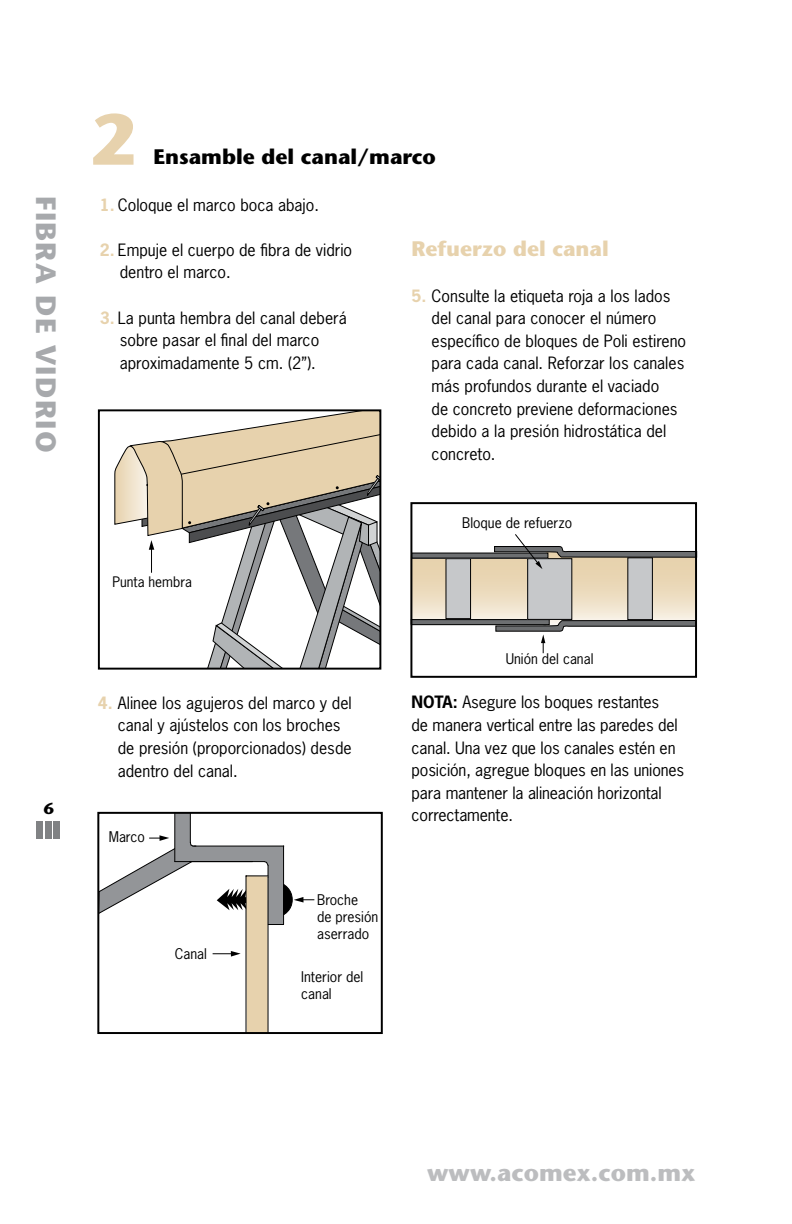
<style>
.page{position:relative;width:792px;height:1224px;background:#fff}
.page>*{position:absolute;margin:0;border:0;box-sizing:border-box;transform-origin:0 0}
.t1{font:700 72px "Stone Sans";color:#e7d2ad}
.t2{font:700 28px "Stone Sans";letter-spacing:.05em;color:#a7a9ac}
.t3{font:700 24px "Stone Sans";color:#bcbdbf}
.t4{font:700 21px "Stone Sans";color:#000}
.t5{font:700 21px "Stone Sans";color:#e7d2ad}
.t6{font:16px/22.6px "News Gothic";color:#000}
.t7{font:13.8px/16.6px "News Gothic";color:#000}
.t8{font:13.6px "News Gothic";color:#000}
.s1{font-weight:700;color:#e7d2ad}
.s2{font-weight:700}
</style>
<div class="page">
<div style="left:36px;top:821px;width:7px;height:18px;background:#808284"></div>
<div style="left:45px;top:821px;width:7px;height:18px;background:#808284"></div>
<div style="left:53px;top:821px;width:7px;height:18px;background:#808284"></div>
<div style="left:97px;top:812px;width:286px;height:222px;border:2px solid #000"></div>
<svg style="left:98px;top:812px;width:216px;height:221px"></svg>
<div style="left:410px;top:502px;width:287px;height:176px;border:2px solid #000"></div>
<svg style="left:411px;top:533px;width:286px;height:120px"></svg>
<svg style="left:114px;top:409px;width:268px;height:261px"></svg>
<h2 class="t2" style="left:63px;top:196px;width:258px;rotate:90deg">FIBRA DE VIDRIO</h2>
<h1 class="t1" style="left:90px;top:97px;width:42px">2</h1>
<h3 class="t4" style="left:154px;top:144px;width:284px">Ensamble del canal/marco</h3>
<p class="t6" style="left:100px;top:193px;width:221px"><span class="s1">1.</span> Coloque el marco boca abajo.</p>
<p class="t6" style="left:120px;top:238px;width:234px;text-indent:-20px"><span class="s1">2.</span> Empuje el cuerpo de fibra de vidrio dentro el marco.</p>
<p class="t6" style="left:120px;top:306px;width:228px;text-indent:-20px"><span class="s1">3.</span> La punta hembra del canal deberá sobre pasar el final del marco aproximadamente 5 cm. (2”).</p>
<h3 class="t5" style="left:412px;top:236px;width:199px">Refuerzo del canal</h3>
<p class="t6" style="left:432px;top:284px;width:256px;text-indent:-20px"><span class="s1">5.</span> Consulte la etiqueta roja a los lados del canal para conocer el número específico de bloques de Poli estireno para cada canal. Reforzar los canales más profundos durante el vaciado<br>de concreto previene deformaciones debido a la presión hidrostática del concreto.</p>
<p class="t8" style="left:112px;top:573px;width:81px">Punta hembra</p>
<p class="t6" style="left:118px;top:691px;width:235px;text-indent:-20px"><span class="s1">4.</span> Alinee los agujeros del marco y del canal y ajústelos con los broches de presión (proporcionados) desde adentro del canal.</p>
<p class="t7" style="left:109px;top:828px;width:38px">Marco</p>
<p class="t7" style="left:175px;top:945px;width:34px">Canal</p>
<p class="t7" style="left:317px;top:891px;width:63px">Broche<br>de presión aserrado</p>
<p class="t7" style="left:301px;top:969px;width:64px">Interior del canal</p>
<p class="t7" style="left:462px;top:514px;width:112px">Bloque de refuerzo</p>
<p class="t7" style="left:506px;top:650px;width:89px">Unión del canal</p>
<p class="t6" style="left:412px;top:691px;width:274px"><span class="s2">NOTA:</span> Asegure los boques restantes<br>de manera vertical entre las paredes del canal. Una vez que los canales estén en posición, agregue bloques en las uniones para mantener la alineación horizontal correctamente.</p>
<h3 class="t3" style="left:427px;top:1158px;width:270px">www.acomex.com.mx</h3>
</div>
